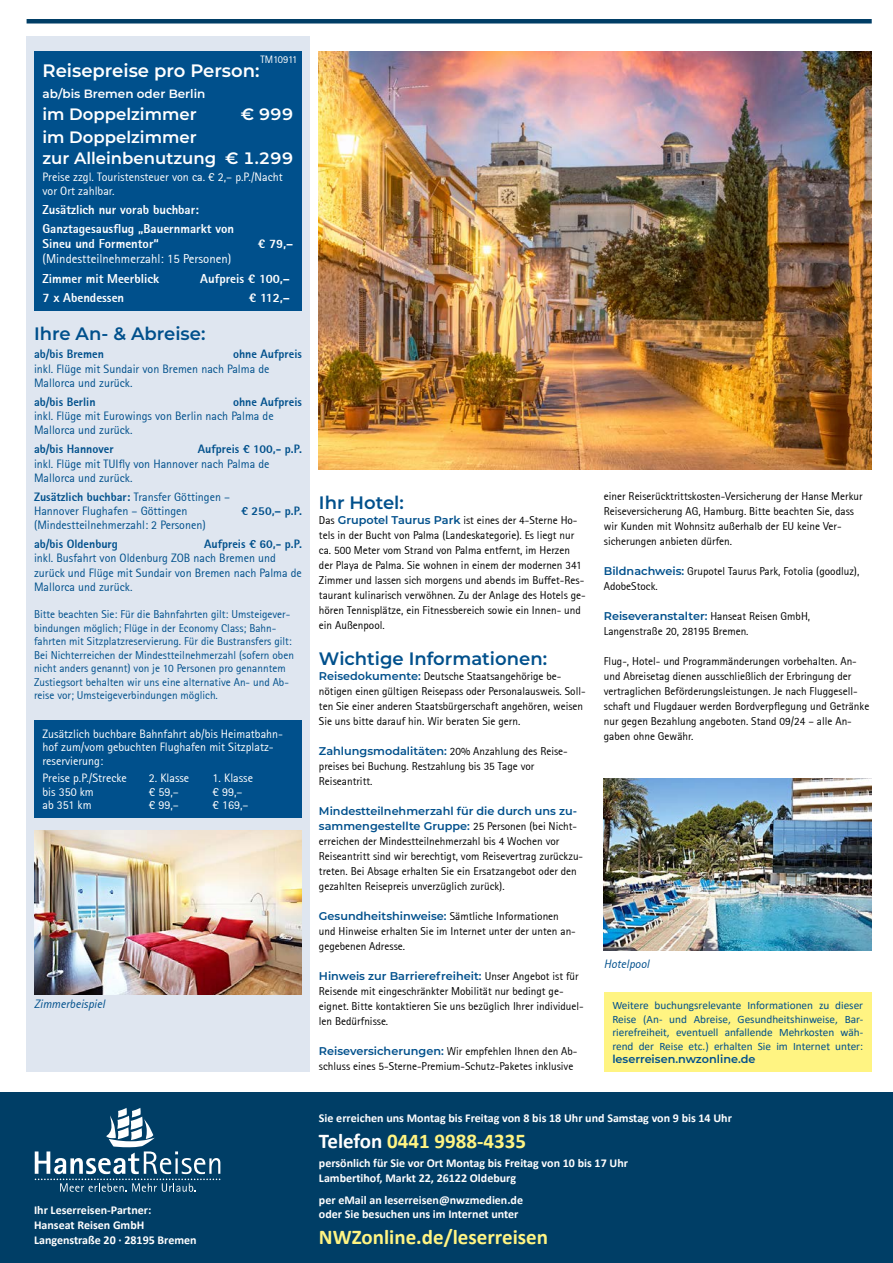
<style>
.page{position:relative;width:893px;height:1263px;background:#fff}
.page>*{position:absolute;margin:0;border:0;box-sizing:border-box;transform-origin:0 0}
.t1{font:700 21px "Calibri";color:#fff482}
.t2{font:600 18px "Montserrat";color:#00508c}
.t3{font:600 18px "Montserrat";color:#fff}
.t4{font:600 16.5px/21px "Montserrat";color:#fff}
.t5{font:800 12.75px/19.2px "Rotis Sans Serif";color:#fff}
.t6{font:12.75px "Rotis Sans Serif";color:#fff}
.t7{font:12px/14.4px "Rotis Sans Serif";color:#00508c}
.t8{font:700 12px/15px "Calibri";color:#fff}
.t9{font:12px/13.5px "Rotis Sans Serif";color:#fff}
.t10{font:800 12px "Rotis Sans Serif";color:#00508c}
.t11{font:italic 12px "Rotis Sans Serif";color:#00508c}
.t12{font:600 12px "Montserrat";color:#fff}
.t13{font:11.25px/15px "Rotis Sans Serif";color:#000}
.t14{font:11.25px/13.5px "Rotis Sans Serif";color:#00508c}
.t15{font:600 11.25px/15px "Montserrat";color:#00508c}
.t16{font:11.25px/13.5px "Calibri";color:#00508c;text-align:justify}
.t17{font:10.5px "Rotis Sans Serif";letter-spacing:-.02em;color:#fff}
.s1{font-weight:800}
.s2{font-family:"Montserrat";font-weight:600;color:#00508c}
.s3{font-family:"Rotis Sans Serif";font-weight:400;color:#000}
.s4{color:#fff}
</style>
<div class="page">
<div style="left:604px;top:992px;width:268px;height:79px;background:#fff482"></div>
<div style="left:0;top:1093px;width:893px;height:170px;background:#003e66"></div>
<svg style="left:35px;top:1108px;width:185px;height:84px"></svg>
<div style="left:27px;top:36px;width:283px;height:1035px;background:#dfe6f0"></div>
<div style="left:27px;top:19px;width:845px;height:5px;background:#003e66"></div>
<img style="left:319px;top:51px;width:553px;height:419px">
<div style="left:34px;top:51px;width:268px;height:259px;background:#00508c"></div>
<div style="left:34px;top:721px;width:268px;height:97px;background:#00508c"></div>
<img style="left:604px;top:779px;width:268px;height:171px">
<img style="left:34px;top:830px;width:268px;height:164px">
<p class="t17" style="left:260px;top:53px;width:38px">TM10911</p>
<h2 class="t3" style="left:43px;top:58px;width:219px">Reisepreise pro Person:</h2>
<p class="t12" style="left:43px;top:85px;width:164px">ab/bis Bremen oder Berlin</p>
<h3 class="t4" style="left:43px;top:103px;width:156px">im Doppelzimmer</h3>
<h3 class="t4" style="left:241px;top:103px;width:54px">€ 999</h3>
<h3 class="t4" style="left:43px;top:126px;width:252px">im Doppelzimmer<br>zur Alleinbenutzung € 1.299</h3>
<p class="t9" style="left:43px;top:171px;width:242px">Preise zzgl. Touristensteuer von ca. € 2,– p.P./Nacht vor Ort zahlbar.</p>
<p class="t5" style="left:43px;top:200px;width:193px">Zusätzlich nur vorab buchbar:<br>Ganztagesausflug „Bauernmarkt von</p>
<p class="t5" style="left:43px;top:234px;width:118px">Sineu und Formentor“</p>
<p class="t5" style="left:258px;top:234px;width:37px">€ 79,–</p>
<p class="t6" style="left:43px;top:252px;width:190px">(Mindestteilnehmerzahl: 15 Personen)</p>
<p class="t5" style="left:43px;top:269px;width:118px">Zimmer mit Meerblick</p>
<p class="t5" style="left:200px;top:269px;width:91px">Aufpreis € 100,–</p>
<p class="t5" style="left:43px;top:288px;width:83px">7 x Abendessen</p>
<p class="t5" style="left:249px;top:288px;width:43px">€ 112,–</p>
<h2 class="t2" style="left:34px;top:320px;width:173px">Ihre An- &amp; Abreise:</h2>
<p class="t10" style="left:34px;top:346px;width:71px">ab/bis Bremen</p>
<p class="t10" style="left:233px;top:346px;width:70px">ohne Aufpreis</p>
<p class="t7" style="left:34px;top:361px;width:237px">inkl. Flüge mit Sundair von Bremen nach Palma de<br>Mallorca und zurück.</p>
<p class="t10" style="left:34px;top:394px;width:63px">ab/bis Berlin</p>
<p class="t10" style="left:233px;top:394px;width:70px">ohne Aufpreis</p>
<p class="t7" style="left:34px;top:409px;width:241px">inkl. Flüge mit Eurowings von Berlin nach Palma de<br>Mallorca und zurück.</p>
<p class="t10" style="left:34px;top:441px;width:81px">ab/bis Hannover</p>
<p class="t10" style="left:198px;top:441px;width:106px">Aufpreis € 100,- p.P.</p>
<p class="t7" style="left:34px;top:456px;width:237px">inkl. Flüge mit TUIfly von Hannover nach Palma de<br>Mallorca und zurück.</p>
<p class="t7" style="left:34px;top:489px;width:198px"><span class="s1">Zusätzlich buchbar:</span> Transfer Göttingen –<br>Hannover Flughafen – Göttingen</p>
<p class="t10" style="left:241px;top:503px;width:62px">€ 250,– p.P.</p>
<p class="t7" style="left:34px;top:518px;width:173px">(Mindestteilnehmerzahl: 2 Personen)</p>
<p class="t10" style="left:34px;top:536px;width:85px">ab/bis Oldenburg</p>
<p class="t10" style="left:204px;top:536px;width:99px">Aufpreis € 60,- p.P.</p>
<p class="t7" style="left:34px;top:551px;width:269px">inkl. Busfahrt von Oldenburg ZOB nach Bremen und zurück und Flüge mit Sundair von Bremen nach Palma de<br>Mallorca und zurück.</p>
<p class="t14" style="left:34px;top:608px;width:261px">Bitte beachten Sie: Für die Bahnfahrten gilt: Umsteigever&shy;bindungen möglich; Flüge in der Economy Class; Bahn&shy;fahrten mit Sitzplatzreservierung. Für die Bustransfers gilt:<br>Bei Nichterreichen der Mindestteilnehmerzahl (sofern oben nicht anders genannt) von je 10 Personen pro genanntem Zustiegsort behalten wir uns eine alternative An- und Ab&shy;reise vor; Umsteigeverbindungen möglich.</p>
<p class="t9" style="left:43px;top:727px;width:242px">Zusätzlich buchbare Bahnfahrt ab/bis Heimatbahn&shy;hof zum/vom gebuchten Flughafen mit Sitzplatz&shy;reservierung:</p>
<p class="t9" style="left:43px;top:771px;width:86px">Preise p.P./Strecke</p>
<p class="t9" style="left:149px;top:771px;width:42px">2. Klasse</p>
<p class="t9" style="left:213px;top:771px;width:42px">1. Klasse</p>
<p class="t9" style="left:43px;top:785px;width:53px">bis 350 km</p>
<p class="t9" style="left:149px;top:785px;width:31px">€ 59,–</p>
<p class="t9" style="left:213px;top:785px;width:31px">€ 99,–</p>
<p class="t9" style="left:43px;top:798px;width:51px">ab 351 km</p>
<p class="t9" style="left:149px;top:798px;width:31px">€ 99,–</p>
<p class="t9" style="left:213px;top:798px;width:37px">€ 169,–</p>
<p class="t11" style="left:34px;top:996px;width:72px">Zimmerbeispiel</p>
<p class="t8" style="left:34px;top:1202px;width:164px">Ihr Leserreisen-Partner:<br>Hanseat Reisen GmbH<br>Langenstraße 20 · 28195 Bremen</p>
<h2 class="t2" style="left:319px;top:490px;width:86px">Ihr Hotel:</h2>
<p class="t13" style="left:319px;top:513px;width:268px">Das <span class="s2">Grupotel Taurus Park</span> ist eines der 4-Sterne Ho&shy;tels in der Bucht von Palma (Landeskategorie). Es liegt nur ca. 500 Meter vom Strand von Palma entfernt, im Herzen der Playa de Palma. Sie wohnen in einem der modernen 341<br>Zimmer und lassen sich morgens und abends im Buffet-Res&shy;taurant kulinarisch verwöhnen. Zu der Anlage des Hotels ge&shy;hören Tennisplätze, ein Fitnessbereich sowie ein Innen- und ein Außenpool.</p>
<h2 class="t2" style="left:319px;top:646px;width:230px">Wichtige Informationen:</h2>
<p class="t13" style="left:319px;top:669px;width:268px"><span class="s2">Reisedokumente:</span> Deutsche Staatsangehörige be&shy;nötigen einen gültigen Reisepass oder Personalausweis. Soll&shy;ten Sie einer anderen Staatsbürgerschaft angehören, weisen Sie uns bitte darauf hin. Wir beraten Sie gern.</p>
<p class="t13" style="left:319px;top:744px;width:250px"><span class="s2">Zahlungsmodalitäten:</span> 20% Anzahlung des Reise&shy;preises bei Buchung. Restzahlung bis 35 Tage vor<br>Reiseantritt.</p>
<p class="t15" style="left:319px;top:803px;width:260px">Mindestteilnehmerzahl für die durch uns zu&shy;sammengestellte Gruppe: <span class="s3">25 Personen (bei Nicht-</span></p>
<p class="t13" style="left:319px;top:834px;width:266px">erreichen der Mindestteilnehmerzahl bis 4 Wochen vor Reiseantritt sind wir berechtigt, vom Reisevertrag zurückzu&shy;treten. Bei Absage erhalten Sie ein Ersatzangebot oder den gezahlten Reisepreis unverzüglich zurück).</p>
<p class="t13" style="left:319px;top:909px;width:258px"><span class="s2">Gesundheitshinweise:</span> Sämtliche Informationen und Hinweise erhalten Sie im Internet unter der unten an&shy;gegebenen Adresse.</p>
<p class="t15" style="left:319px;top:968px;width:261px">Hinweis zur Barrierefreiheit: <span class="s3">Unser Angebot ist für</span></p>
<p class="t13" style="left:319px;top:984px;width:266px">Reisende mit eingeschränkter Mobilität nur bedingt ge&shy;eignet. Bitte kontaktieren Sie uns bezüglich Ihrer individuel&shy;len Bedürfnisse.</p>
<p class="t13" style="left:319px;top:1044px;width:260px"><span class="s2">Reiseversicherungen:</span> Wir empfehlen Ihnen den Ab&shy;schluss eines 5-Sterne-Premium-Schutz-Paketes inklusive</p>
<p class="t13" style="left:604px;top:488px;width:260px">einer Reiserücktrittskosten-Versicherung der Hanse Merkur Reiseversicherung AG, Hamburg. Bitte beachten Sie, dass wir Kunden mit Wohnsitz außerhalb der EU keine Ver&shy;sicherungen anbieten dürfen.</p>
<p class="t13" style="left:604px;top:563px;width:257px"><span class="s2">Bildnachweis:</span> Grupotel Taurus Park, Fotolia (goodluz),<br>AdobeStock.</p>
<p class="t15" style="left:604px;top:608px;width:208px">Reiseveranstalter: <span class="s3">Hanseat Reisen GmbH,</span></p>
<p class="t13" style="left:604px;top:623px;width:146px">Langenstraße 20, 28195 Bremen.</p>
<p class="t13" style="left:604px;top:653px;width:267px">Flug-, Hotel- und Programmänderungen vorbehalten. An&shy;und Abreisetag dienen ausschließlich der Erbringung der vertraglichen Beförderungsleistungen. Je nach Fluggesell&shy;schaft und Flugdauer werden Bordverpflegung und Getränke nur gegen Bezahlung angeboten. Stand 09/24 – alle An&shy;gaben ohne Gewähr.</p>
<p class="t11" style="left:604px;top:957px;width:47px">Hotelpool</p>
<p class="t16" style="left:612px;top:998px;width:252px">Weitere buchungsrelevante Informationen zu dieser Reise (An- und Abreise, Gesundheitshinweise, Bar&shy;rierefreiheit, eventuell anfallende Mehrkosten wäh&shy;rend der Reise etc.) erhalten Sie im Internet unter:</p>
<p class="t15" style="left:612px;top:1051px;width:145px">leserreisen.nwzonline.de</p>
<p class="t8" style="left:319px;top:1110px;width:415px">Sie erreichen uns Montag bis Freitag von 8 bis 18 Uhr und Samstag von 9 bis 14 Uhr</p>
<h1 class="t1" style="left:319px;top:1126px;width:209px"><span class="s4">Telefon</span> 0441 9988-4335</h1>
<p class="t8" style="left:319px;top:1156px;width:311px;line-height:14.4px">persönlich für Sie vor Ort Montag bis Freitag von 10 bis 17 Uhr<br>Lambertihof, Markt 22, 26122 Oldeburg</p>
<p class="t8" style="left:319px;top:1193px;width:206px;line-height:14.4px">per eMail an leserreisen@nwzmedien.de oder Sie besuchen uns im Internet unter</p>
<h1 class="t1" style="left:319px;top:1222px;width:231px">NWZonline.de/leserreisen</h1>
</div>
